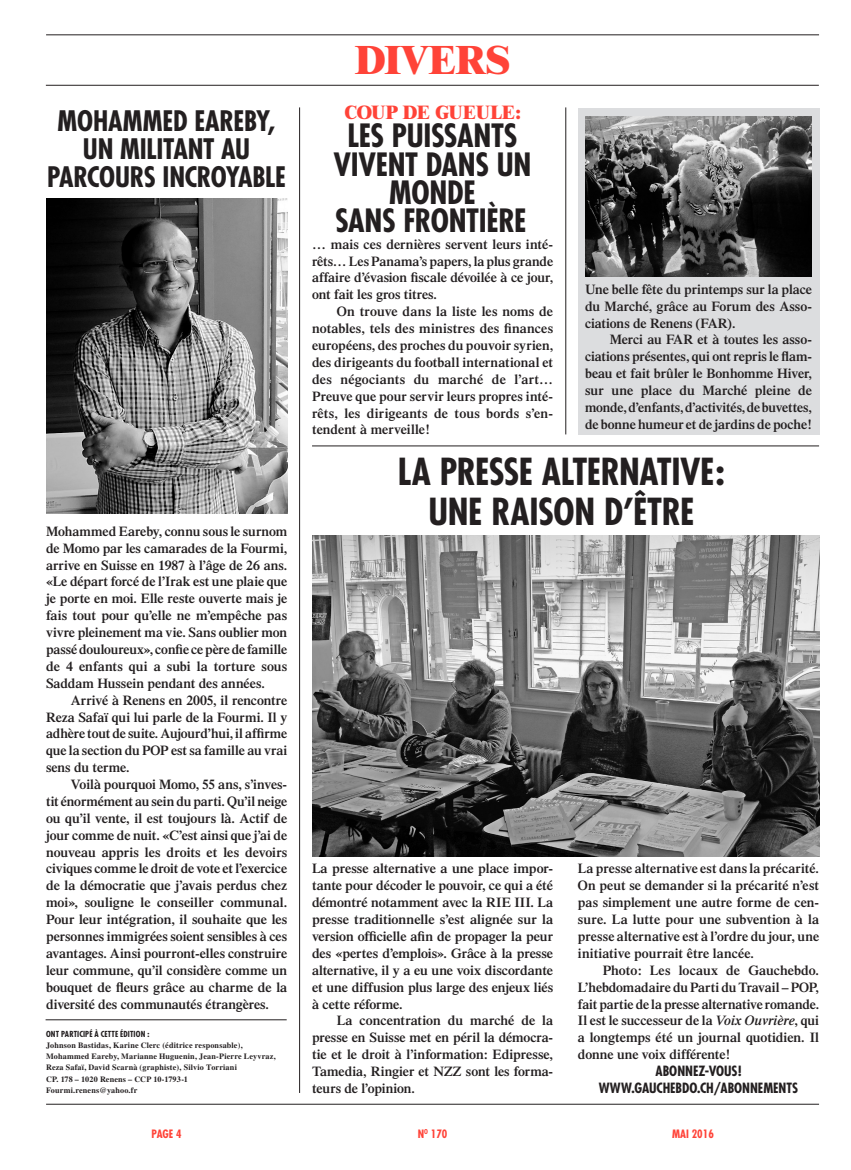
<style>
.page{position:relative;width:851px;height:1170px;background:#fff}
.page>*{position:absolute;margin:0;border:0;box-sizing:border-box;transform-origin:0 0}
.t1{font:800 39.38px "Times";letter-spacing:.02em;color:#ff4338}
.INTER-TITRE{font:700 condensed 36.25px "Futura";letter-spacing:-.015em;color:#231f20}
.INTER-TITRE-2{font:700 condensed 31.25px/28.1px "Futura";letter-spacing:-.01em;color:#231f20;text-align:center}
.INTER-TITRE-3{font:700 condensed 27.5px/28.1px "Futura";letter-spacing:-.01em;color:#231f20;text-align:center}
.TITRES{font:800 18.75px "Times";letter-spacing:-.005em;color:#ff4338}
.TEXTE-BASE{font:600 13.75px/16.9px "Times";color:#231f20;text-align:justify}
.TEXTE-BASE-1E-LIGNE{font:600 13.75px/16.9px "Times";color:#231f20;text-align:justify}
.TEXTE-BASE-1E-LIGNE-2{font:700 condensed 13.75px "Futura";color:#231f20}
.t2{font:700 condensed 11.25px "Futura";color:#ff4338}
.TEXTE-BASE-1E-LIGNE-3{font:700 8.12px "Times";letter-spacing:.02em;color:#231f20}
.TEXTE-BASE-1E-LIGNE-4{font:700 condensed 8.12px "Futura";letter-spacing:.015em;color:#231f20}
.t3{font:700 condensed 6.5px "Futura";color:#ff4338}
.s1{font-style:italic}
</style>
<div class="page">
<hr style="left:46px;top:1103px;width:772px;height:1px;background:#231f20">
<hr style="left:46px;top:35px;width:772px;height:1px;background:#231f20">
<div style="left:578px;top:108px;width:241px;height:326px;background:#dcdddf"></div>
<hr style="left:299px;top:107px;width:1px;height:985px;background:#231f20">
<hr style="left:565px;top:107px;width:1px;height:327px;background:#231f20">
<hr style="left:46px;top:1019px;width:241px;height:1px;background:#231f20">
<hr style="left:312px;top:445px;width:507px;height:1px;background:#231f20">
<img style="left:585px;top:116px;width:226px;height:161px">
<img style="left:312px;top:535px;width:506px;height:321px">
<hr style="left:46px;top:85px;width:772px;height:1px;background:#231f20">
<img style="left:46px;top:198px;width:241px;height:315px">
<p class="INTER-TITRE-3" style="left:58px;top:106px;width:219px">MOHAMMED EAREBY,<br>UN MILITANT AU</p>
<p class="INTER-TITRE-3" style="left:47px;top:163px;width:240px">PARCOURS INCROYABLE</p>
<p class="TEXTE-BASE-1E-LIGNE" style="left:46px;top:522px;width:242px">Mohammed Eareby, connu sous le surnom de Momo par les camarades de la Fourmi, arrive en Suisse en 1987 à l’âge de 26 ans. «Le départ forcé de l’Irak est une plaie que je porte en moi. Elle reste ouverte mais je fais tout pour qu’elle ne m’empêche pas vivre pleinement ma vie. Sans oublier mon passé douloureux», confie ce père de famille de 4 enfants qui a subi la torture sous Saddam Hussein pendant des années.</p>
<p class="TEXTE-BASE" style="left:46px;top:691px;width:242px;text-indent:25px">Arrivé à Renens en 2005, il rencontre Reza Safaï qui lui parle de la Fourmi. Il y adhère tout de suite. Aujourd’hui, il affirme que la section du POP est sa famille au vrai sens du terme.</p>
<p class="TEXTE-BASE" style="left:46px;top:775px;width:242px;text-indent:25px">Voilà pourquoi Momo, 55 ans, s’inves&shy;tit énormément au sein du parti. Qu’il neige ou qu’il vente, il est toujours là. Actif de jour comme de nuit. «C’est ainsi que j’ai de nouveau appris les droits et les devoirs civiques comme le droit de vote et l’exercice de la démocratie que j’avais perdus chez moi», souligne le conseiller communal.<br>Pour leur intégration, il souhaite que les personnes immigrées soient sensibles à ces avantages. Ainsi pourront-elles construire leur commune, qu’il considère comme un bouquet de fleurs grâce au charme de la diversité des communautés étrangères.</p>
<p class="TEXTE-BASE-1E-LIGNE-4" style="left:46px;top:1028px;width:105px">ONT PARTICIPÉ À CETTE ÉDITION :</p>
<p class="TEXTE-BASE-1E-LIGNE-3" style="left:46px;top:1040px;width:198px">Johnson Bastidas, Karine Clerc (éditrice responsable),</p>
<p class="TEXTE-BASE-1E-LIGNE-3" style="left:46px;top:1051px;width:231px">Mohammed Eareby, Marianne Huguenin, Jean-Pierre Leyvraz,</p>
<p class="TEXTE-BASE-1E-LIGNE-3" style="left:46px;top:1062px;width:192px">Reza Safaï, David Scarnà (graphiste), Silvio Torriani</p>
<p class="TEXTE-BASE-1E-LIGNE-3" style="left:46px;top:1073px;width:143px">CP. 178 – 1020 Renens – CCP 10-1793-1</p>
<p class="TEXTE-BASE-1E-LIGNE-3" style="left:46px;top:1085px;width:93px">Fourmi.renens@yahoo.fr</p>
<p class="t1" style="left:355px;top:36px;width:156px">DIVERS</p>
<p class="TITRES" style="left:344px;top:101px;width:178px">COUP DE GUEULE:</p>
<p class="INTER-TITRE-2" style="left:347px;top:122px;width:171px">LES PUISSANTS</p>
<p class="INTER-TITRE-2" style="left:333px;top:150px;width:199px">VIVENT DANS UN<br>MONDE</p>
<p class="INTER-TITRE-2" style="left:335px;top:206px;width:193px">SANS FRONTIÈRE</p>
<p class="TEXTE-BASE-1E-LIGNE" style="left:312px;top:235px;width:242px">… mais ces dernières servent leurs inté&shy;rêts… Les Panama’s papers, la plus grande affaire d’évasion fiscale dévoilée à ce jour, ont fait les gros titres.</p>
<p class="TEXTE-BASE" style="left:312px;top:303px;width:242px;text-indent:25px">On trouve dans la liste les noms de notables, tels des ministres des finances européens, des proches du pouvoir syrien, des dirigeants du football international et des négociants du marché de l’art… Preuve que pour servir leurs propres inté&shy;rêts, les dirigeants de tous bords s’en&shy;tendent à merveille!</p>
<p class="TEXTE-BASE-1E-LIGNE" style="left:585px;top:280px;width:228px">Une belle fête du printemps sur la place du Marché, grâce au Forum des Asso&shy;ciations de Renens (FAR).</p>
<p class="TEXTE-BASE" style="left:585px;top:331px;width:228px;text-indent:25px">Merci au FAR et à toutes les asso&shy;ciations présentes, qui ont repris le flam&shy;beau et fait brûler le Bonhomme Hiver, sur une place du Marché pleine de monde, d’enfants, d’activités, de buvettes, de bonne humeur et de jardins de poche!</p>
<p class="INTER-TITRE" style="left:398px;top:449px;width:328px">LA PRESSE ALTERNATIVE:</p>
<p class="INTER-TITRE" style="left:428px;top:488px;width:267px">UNE RAISON D’ÊTRE</p>
<p class="TEXTE-BASE-1E-LIGNE" style="left:312px;top:860px;width:242px">La presse alternative a une place impor&shy;tante pour décoder le pouvoir, ce qui a été démontré notamment avec la RIE III. La presse traditionnelle s’est alignée sur la version officielle afin de propager la peur des «pertes d’emplois». Grâce à la presse alternative, il y a eu une voix discordante et une diffusion plus large des enjeux liés à cette réforme.</p>
<p class="TEXTE-BASE" style="left:312px;top:1011px;width:242px;text-indent:25px">La concentration du marché de la presse en Suisse met en péril la démocra&shy;tie et le droit à l’information: Edipresse, Tamedia, Ringier et NZZ sont les forma&shy;teurs de l’opinion.</p>
<p class="TEXTE-BASE-1E-LIGNE" style="left:578px;top:860px;width:242px">La presse alternative est dans la précarité.<br>On peut se demander si la précarité n’est pas simplement une autre forme de cen&shy;sure. La lutte pour une subvention à la presse alternative est à l’ordre du jour, une initiative pourrait être lancée.</p>
<p class="TEXTE-BASE" style="left:578px;top:961px;width:242px;text-indent:25px">Photo: Les locaux de Gauchebdo.<br>L’hebdomadaire du Parti du Travail – POP, fait partie de la presse alternative romande.<br>Il est le successeur de la <span class="s1">Voix Ouvrière</span>, qui a longtemps été un journal quotidien. Il donne une voix différente!</p>
<p class="TEXTE-BASE-1E-LIGNE-2" style="left:655px;top:1062px;width:87px">ABONNEZ-VOUS!</p>
<p class="TEXTE-BASE-1E-LIGNE-2" style="left:598px;top:1079px;width:201px">WWW.GAUCHEBDO.CH/ABONNEMENTS</p>
<p class="t3" style="left:424px;top:1127px;width:5px">O</p>
<p class="t2" style="left:152px;top:1126px;width:32px">PAGE 4</p>
<p class="t2" style="left:431px;top:1126px;width:18px">170</p>
<p class="t2" style="left:418px;top:1126px;width:8px">N</p>
<p class="t2" style="left:672px;top:1126px;width:43px">MAI 2016</p>
</div>
